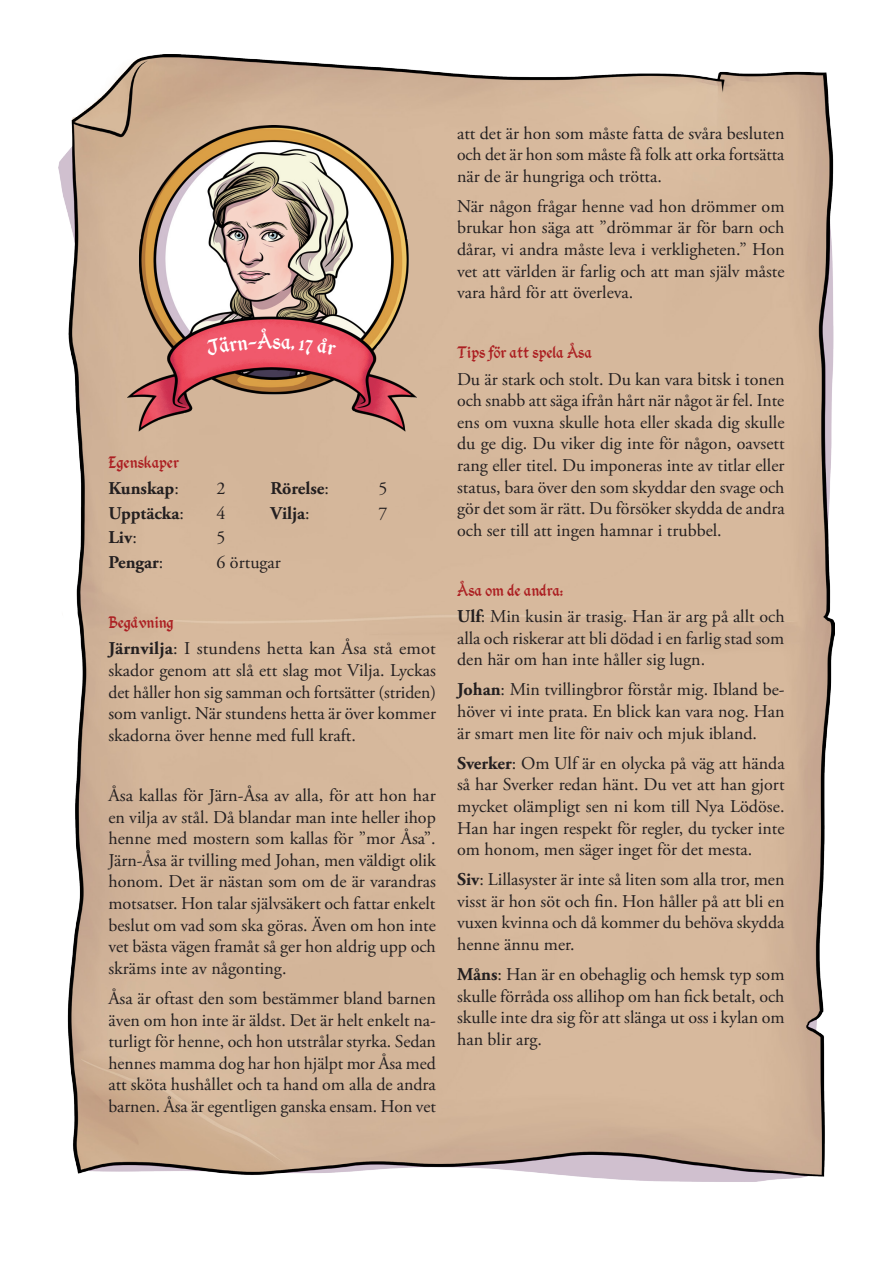
<style>
.page{position:relative;width:893px;height:1263px;background:#fff}
.page>*{position:absolute;margin:0;border:0;box-sizing:border-box;transform-origin:0 0}
.Brödtext{font:18px/21.6px "Adobe Garamond Pro";color:#231f20;text-align:justify}
.Styckerubrik_liten{font:18px "Kingthings Calligraphica 2";color:#ac1f22}
.Brödtext_copy{font:700 18px "Adobe Garamond Pro";color:#231f20}
.Brödtext-2{font:700 18px "Adobe Garamond Pro";color:#231f20}
.Brödtext_copy-2{font:18px "Adobe Garamond Pro";color:#231f20}
.s1{font-weight:400}
.s2{font-weight:700}
</style>
<div class="page">
<img style="left:59px;top:54px;width:775px;height:1128px">
<img style="left:128px;top:125px;width:288px;height:306px">
<div style="left:205px;top:328px;width:132px;height:29px;background:#f0596c"></div>
<p class="Styckerubrik_liten" style="left:108px;top:452px;width:72px">Egenskaper</p>
<p class="Brödtext_copy" style="left:108px;top:478px;width:72px">Kunskap<span class="s1">:</span></p>
<p class="Brödtext_copy-2" style="left:216px;top:478px;width:10px">2</p>
<p class="Brödtext_copy" style="left:270px;top:478px;width:60px">Rörelse<span class="s1">:</span></p>
<p class="Brödtext_copy-2" style="left:378px;top:478px;width:10px">5</p>
<p class="Brödtext_copy" style="left:108px;top:503px;width:77px">Upptäcka<span class="s1">:</span></p>
<p class="Brödtext_copy-2" style="left:216px;top:502px;width:10px">4</p>
<p class="Brödtext_copy" style="left:270px;top:503px;width:41px">Vilja<span class="s1">:</span></p>
<p class="Brödtext_copy-2" style="left:378px;top:502px;width:10px">7</p>
<p class="Brödtext_copy" style="left:108px;top:527px;width:30px">Liv<span class="s1">:</span></p>
<p class="Brödtext_copy-2" style="left:216px;top:527px;width:10px">5</p>
<p class="Brödtext-2" style="left:108px;top:552px;width:56px">Pengar<span class="s1">:</span></p>
<p class="Brödtext" style="left:216px;top:552px;width:66px">6 örtugar</p>
<p class="Styckerubrik_liten" style="left:108px;top:612px;width:67px">Begåvning</p>
<p class="Brödtext" style="left:108px;top:638px;width:329px"><span class="s2">Järnvilja</span>: I stundens hetta kan Åsa stå emot skador genom att slå ett slag mot Vilja. Lyckas det håller hon sig samman och fortsätter (striden) som vanligt. När stundens hetta är över kommer skadorna över henne med full kraft.</p>
<p class="Brödtext" style="left:108px;top:785px;width:329px">Åsa kallas för Järn-Åsa av alla, för att hon har en vilja av stål. Då blandar man inte heller ihop henne med mostern som kallas för ”mor Åsa”.<br>Järn-Åsa är tvilling med Johan, men väldigt olik honom. Det är nästan som om de är varandras motsatser. Hon talar självsäkert och fattar enkelt beslut om vad som ska göras. Även om hon inte vet bästa vägen framåt så ger hon aldrig upp och skräms inte av någonting.</p>
<p class="Brödtext" style="left:108px;top:988px;width:329px">Åsa är oftast den som bestämmer bland barnen även om hon inte är äldst. Det är helt enkelt na&shy;turligt för henne, och hon utstrålar styrka. Sedan hennes mamma dog har hon hjälpt mor Åsa med att sköta hushållet och ta hand om alla de andra barnen. Åsa är egentligen ganska ensam. Hon vet</p>
<p class="Brödtext" style="left:457px;top:123px;width:329px">att det är hon som måste fatta de svåra besluten och det är hon som måste få folk att orka fortsätta när de är hungriga och trötta.</p>
<p class="Brödtext" style="left:457px;top:196px;width:329px">När någon frågar henne vad hon drömmer om brukar hon säga att ”drömmar är för barn och dårar, vi andra måste leva i verkligheten.” Hon vet att världen är farlig och att man själv måste vara hård för att överleva.</p>
<p class="Styckerubrik_liten" style="left:457px;top:342px;width:136px">Tips för att spela Åsa</p>
<p class="Brödtext" style="left:457px;top:369px;width:329px">Du är stark och stolt. Du kan vara bitsk i tonen och snabb att säga ifrån hårt när något är fel. Inte ens om vuxna skulle hota eller skada dig skulle du ge dig. Du viker dig inte för någon, oavsett rang eller titel. Du imponeras inte av titlar eller status, bara över den som skyddar den svage och gör det som är rätt. Du försöker skydda de andra och ser till att ingen hamnar i trubbel.</p>
<p class="Styckerubrik_liten" style="left:457px;top:580px;width:107px">Åsa om de andra:</p>
<p class="Brödtext" style="left:457px;top:606px;width:329px"><span class="s2">Ulf</span>: Min kusin är trasig. Han är arg på allt och alla och riskerar att bli dödad i en farlig stad som den här om han inte håller sig lugn.</p>
<p class="Brödtext" style="left:457px;top:679px;width:329px"><span class="s2">Johan</span>: Min tvillingbror förstår mig. Ibland be&shy;höver vi inte prata. En blick kan vara nog. Han är smart men lite för naiv och mjuk ibland.</p>
<p class="Brödtext" style="left:457px;top:753px;width:329px"><span class="s2">Sverker</span>: Om Ulf är en olycka på väg att hända så har Sverker redan hänt. Du vet att han gjort mycket olämpligt sen ni kom till Nya Lödöse.<br>Han har ingen respekt för regler, du tycker inte om honom, men säger inget för det mesta.</p>
<p class="Brödtext" style="left:457px;top:869px;width:329px"><span class="s2">Siv</span>: Lillasyster är inte så liten som alla tror, men visst är hon söt och fin. Hon håller på att bli en vuxen kvinna och då kommer du behöva skydda henne ännu mer.</p>
<p class="Brödtext" style="left:457px;top:964px;width:329px"><span class="s2">Måns</span>: Han är en obehaglig och hemsk typ som skulle förråda oss allihop om han fick betalt, och skulle inte dra sig för att slänga ut oss i kylan om han blir arg.</p>
</div>
